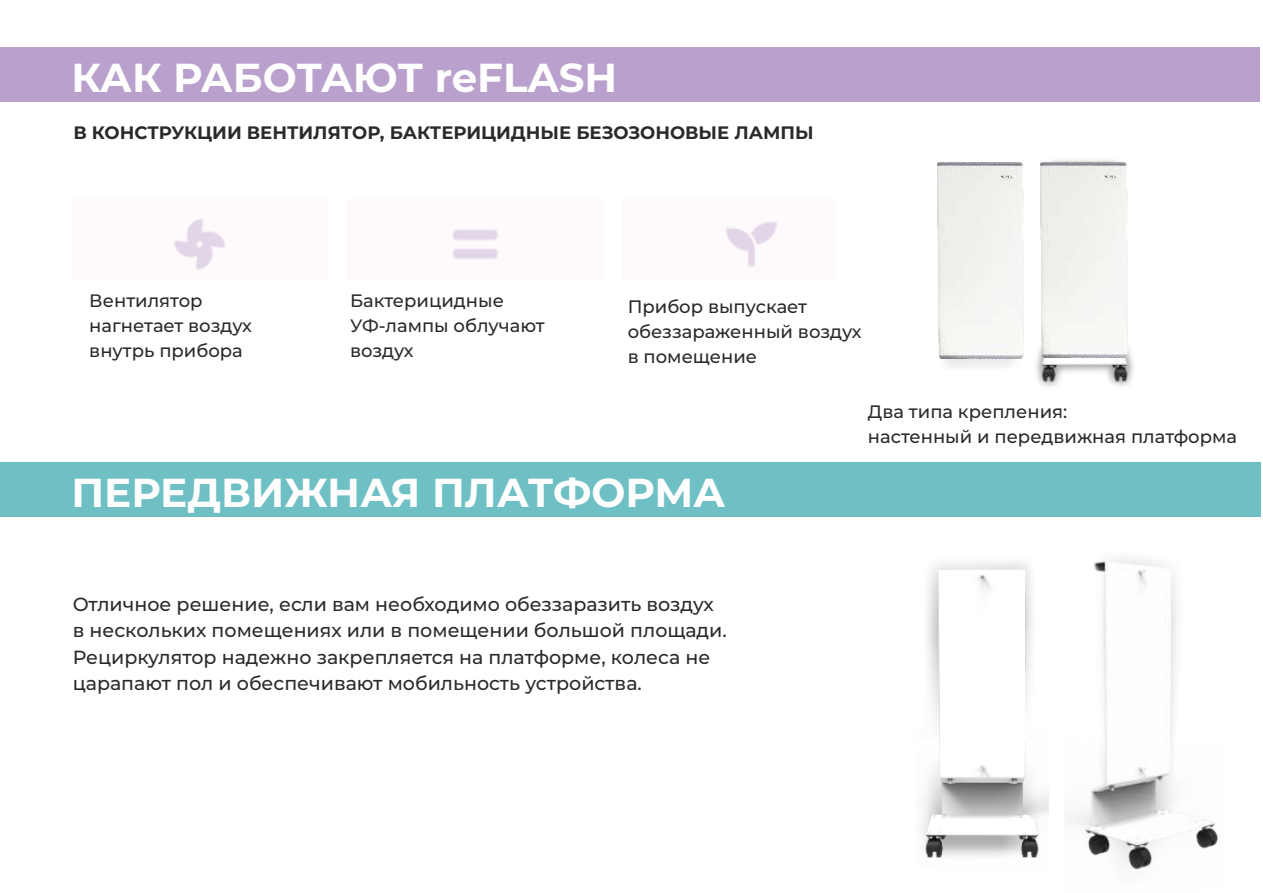
<style>
.page{position:relative;width:1263px;height:893px;background:#fff}
.page>*{position:absolute;margin:0;border:0;box-sizing:border-box;transform-origin:0 0}
.t1{font:700 40.35px "Montserrat";color:#fefefe}
.t2{font:500 19.05px/26.2px "Montserrat";color:#2b2a29}
.t3{font:500 18px/24.8px "Montserrat";color:#2b2a29}
.t4{font:700 18px "Montserrat";color:#2b2a29}
</style>
<div class="page">
<div style="left:1px;top:462px;width:1260px;height:55px;background:#6ec0c5"></div>
<div style="left:0;top:47px;width:1260px;height:55px;background:#baa0cc"></div>
<img style="left:174px;top:219px;width:604px;height:51px">
<img style="left:1082px;top:559px;width:136px;height:311px">
<img style="left:922px;top:562px;width:127px;height:296px">
<img style="left:1036px;top:160px;width:98px;height:227px">
<img style="left:1040px;top:165px;width:90px;height:218px">
<img style="left:1041px;top:161px;width:87px;height:198px">
<img style="left:944px;top:337px;width:101px;height:35px">
<img style="left:937px;top:162px;width:87px;height:197px">
<h1 class="t1" style="left:71px;top:52px;width:547px">КАК РАБОТАЮТ reFLASH</h1>
<p class="t4" style="left:73px;top:121px;width:742px">В КОНСТРУКЦИИ ВЕНТИЛЯТОР, БАКТЕРИЦИДНЫЕ БЕЗОЗОНОВЫЕ ЛАМПЫ</p>
<p class="t3" style="left:89px;top:288px;width:164px">Вентилятор нагнетает воздух внутрь прибора</p>
<p class="t3" style="left:350px;top:288px;width:196px">Бактерицидные<br>УФ-лампы облучают воздух</p>
<p class="t3" style="left:628px;top:294px;width:235px">Прибор выпускает обеззараженный воздух в помещение</p>
<h1 class="t1" style="left:71px;top:467px;width:656px">ПЕРЕДВИЖНАЯ ПЛАТФОРМА</h1>
<p class="t2" style="left:73px;top:591px;width:655px">Отличное решение, если вам необходимо обеззаразить воздух в нескольких помещениях или в помещении большой площади.<br>Рециркулятор надежно закрепляется на платформе, колеса не царапают пол и обеспечивают мобильность устройства.</p>
<p class="t3" style="left:868px;top:399px;width:371px">Два типа крепления:<br>настенный и передвижная платформа</p>
</div>
